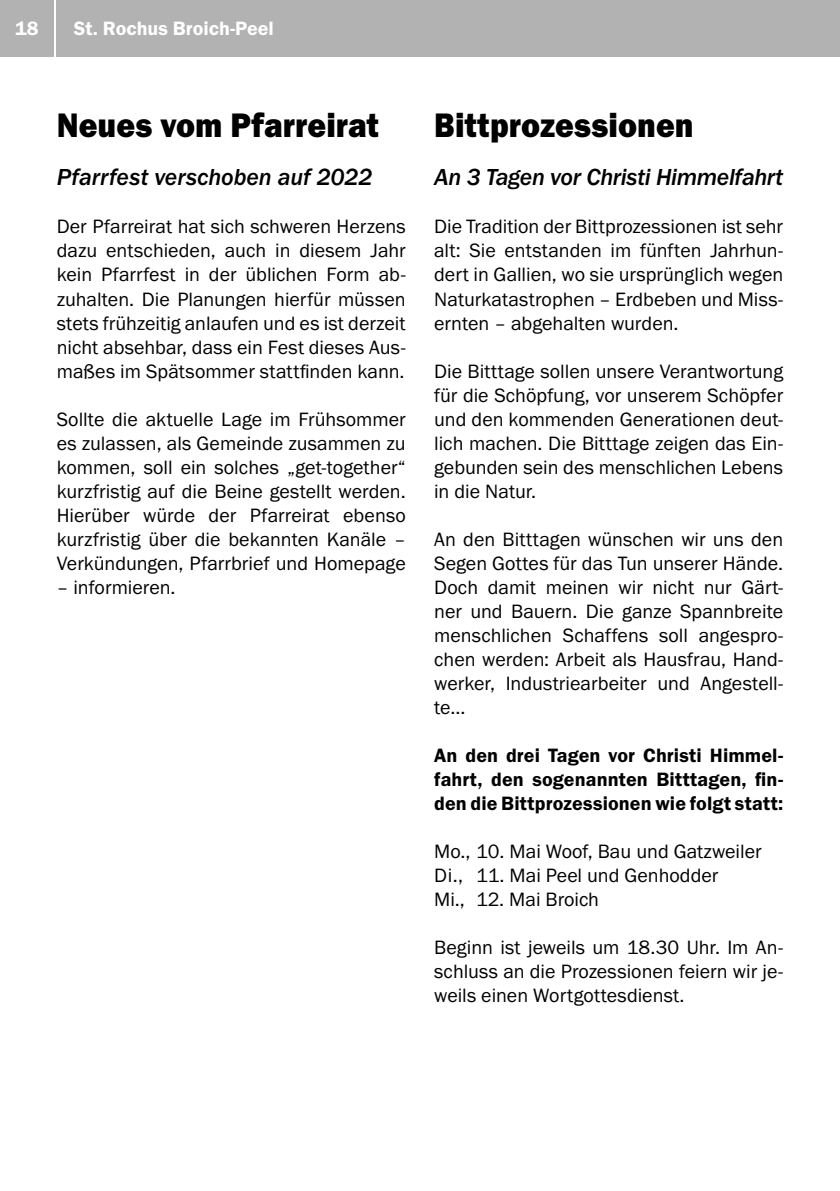
<style>
.page{position:relative;width:840px;height:1191px;background:#fff}
.page>*{position:absolute;margin:0;border:0;box-sizing:border-box;transform-origin:0 0}
.t1{font:35.2px "Franklin Gothic URW Hea";color:#000;scale:.91 1}
.t2{font:24px "Franklin Gothic URW Med Ita";letter-spacing:-.01em;color:#000}
.t3{font:20px/24px "Franklin Gothic URW Boo";color:#000;text-align:justify}
.t4{font:20px/24px "Franklin Gothic URW Dem";letter-spacing:.005em;color:#000;text-align:justify}
.t5{font:20px "Franklin Gothic URW Dem";color:#fff}
</style>
<div class="page">
<div style="left:0;top:0;width:54px;height:57px;background:#b3b2b2"></div>
<div style="left:57px;top:0;width:782px;height:57px;background:#b3b2b2"></div>
<p class="t5" style="left:15px;top:16px;width:25px">18</p>
<p class="t5" style="left:74px;top:16px;width:201px">St. Rochus Broich-Peel</p>
<h1 class="t1" style="left:57px;top:103px;width:355px">Neues vom Pfarreirat</h1>
<p class="t2" style="left:57px;top:163px;width:317px">Pfarrfest verschoben auf 2022</p>
<p class="t3" style="left:57px;top:214px;width:350px">Der Pfarreirat hat sich schweren Herzens dazu entschieden, auch in diesem Jahr kein Pfarrfest in der üblichen Form ab&shy;zuhalten. Die Planungen hierfür müssen stets frühzeitig anlaufen und es ist derzeit nicht absehbar, dass ein Fest dieses Aus&shy;maßes im Spätsommer stattfinden kann.</p>
<p class="t3" style="left:57px;top:406px;width:350px">Sollte die aktuelle Lage im Frühsommer es zulassen, als Gemeinde zusammen zu kommen, soll ein solches „get-together“ kurzfristig auf die Beine gestellt werden.<br>Hierüber würde der Pfarreirat ebenso kurzfristig über die bekannten Kanäle – Verkündungen, Pfarrbrief und Homepage</p>
<p class="t3" style="left:57px;top:574px;width:120px">– informieren.</p>
<h1 class="t1" style="left:434px;top:103px;width:286px">Bittprozessionen</h1>
<p class="t2" style="left:434px;top:163px;width:350px">An 3 Tagen vor Christi Himmelfahrt</p>
<p class="t3" style="left:434px;top:214px;width:350px">Die Tradition der Bittprozessionen ist sehr alt: Sie entstanden im fünften Jahrhun&shy;dert in Gallien, wo sie ursprünglich wegen Naturkatastrophen – Erdbeben und Miss&shy;ernten – abgehalten wurden.</p>
<p class="t3" style="left:434px;top:358px;width:350px">Die Bitttage sollen unsere Verantwortung für die Schöpfung, vor unserem Schöpfer und den kommenden Generationen deut&shy;lich machen. Die Bitttage zeigen das Ein&shy;gebunden sein des menschlichen Lebens in die Natur.</p>
<p class="t3" style="left:434px;top:526px;width:350px">An den Bitttagen wünschen wir uns den Segen Gottes für das Tun unserer Hände.<br>Doch damit meinen wir nicht nur Gärt&shy;ner und Bauern. Die ganze Spannbreite menschlichen Schaffens soll angespro&shy;chen werden: Arbeit als Hausfrau, Hand&shy;werker, Industriearbeiter und Angestell&shy;te...</p>
<p class="t4" style="left:434px;top:742px;width:350px">An den drei Tagen vor Christi Himmel&shy;fahrt, den sogenannten Bitttagen, fin&shy;den die Bittprozessionen wie folgt statt:</p>
<p class="t3" style="left:434px;top:838px;width:329px;text-align:left">Mo., 10. Mai Woof, Bau und Gatzweiler<br>Di., 11. Mai Peel und Genhodder<br>Mi., 12. Mai Broich</p>
<p class="t3" style="left:434px;top:934px;width:350px">Beginn ist jeweils um 18.30 Uhr. Im An&shy;schluss an die Prozessionen feiern wir je&shy;weils einen Wortgottesdienst.</p>
</div>
